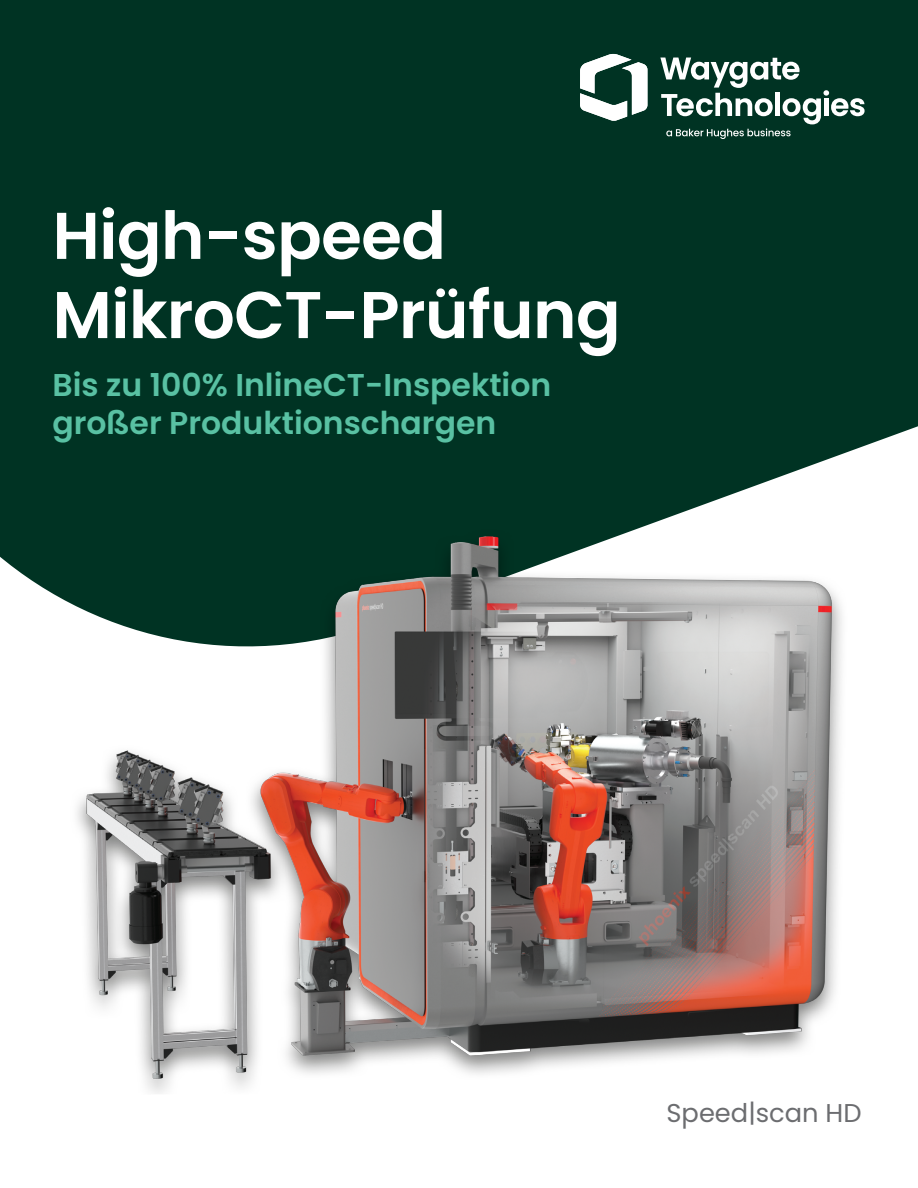
<style>
.page{position:relative;width:918px;height:1188px;background:#fff}
.page>*{position:absolute;margin:0;border:0;box-sizing:border-box;transform-origin:0 0}
._44pt-headline{font:600 66px/79.2px "Poppins";letter-spacing:-.01em;color:#fff}
._44pt-headline-2{font:600 31.5px/37.8px "Poppins";color:#59c1a3}
._21pt-subhead{font:25.8px "Poppins";color:#6c6d70}
</style>
<div class="page">
<div style="left:0;top:0;width:918px;height:595px;background:#003323"></div>
<img style="left:54px;top:529px;width:808px;height:565px">
<svg style="left:580px;top:54px;width:67px;height:67px"></svg>
<svg style="left:660px;top:58px;width:205px;height:81px"></svg>
<p class="_44pt-headline" style="left:52px;top:197px;width:570px">High-speed<br>MikroCT-Prüfung</p>
<p class="_44pt-headline-2" style="left:52px;top:366px;width:500px">Bis zu 100% InlineCT-Inspektion großer Produktionschargen</p>
<p class="_21pt-subhead" style="left:667px;top:1098px;width:197px">Speed|scan HD</p>
</div>
